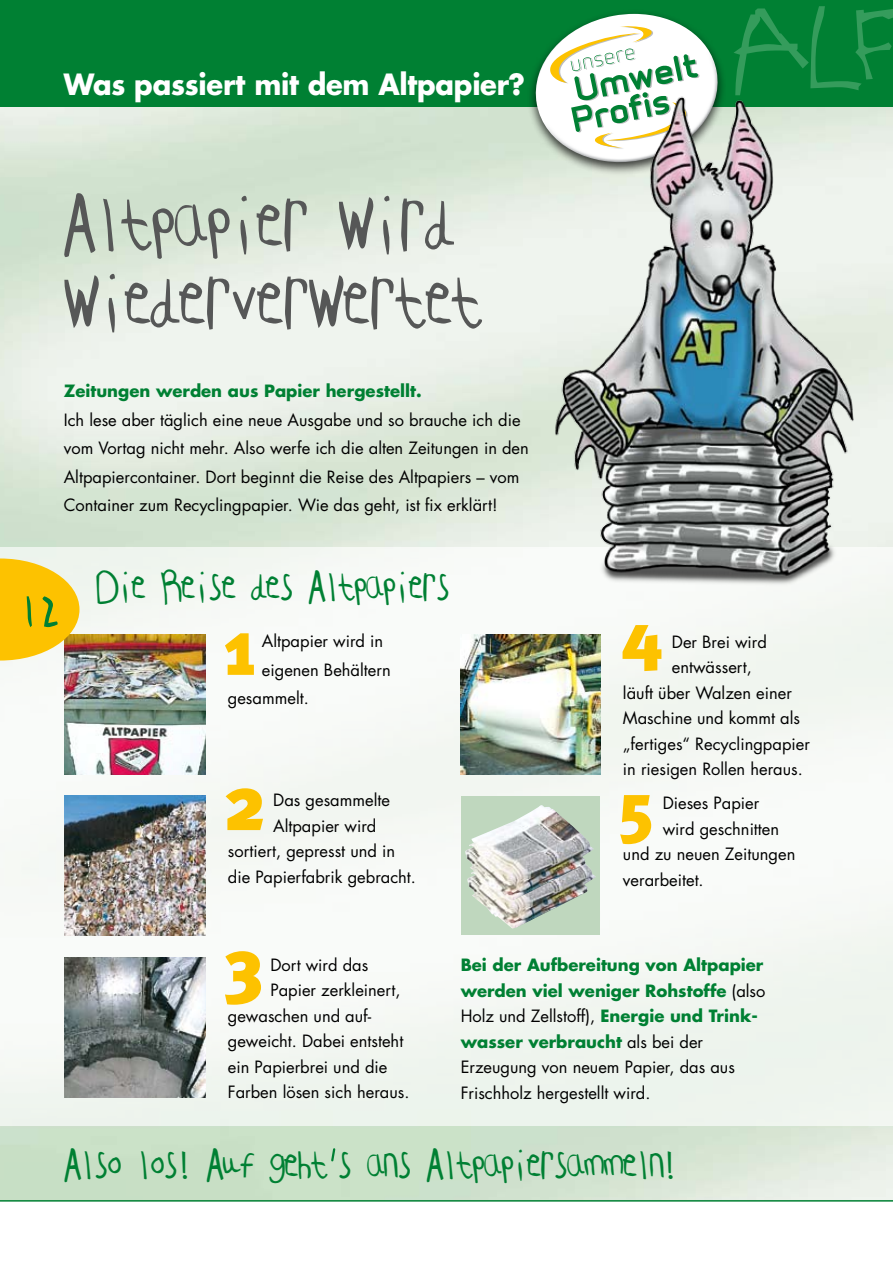
<style>
.page{position:relative;width:893px;height:1263px;background:#fff}
.page>*{position:absolute;margin:0;border:0;box-sizing:border-box;transform-origin:0 0}
.t1{font:202.5px "Childs Play Age Eight";color:#565757;scale:.33 1}
.t2{font:900 78.15px/155.2px "Meta Plus";color:#fdc200;scale:.95 1}
.t3{font:900 74.4px "Meta Plus";color:#fdc200}
.t4{font:900 69px "Meta Plus";color:#fdc200}
.t5{font:67.5px "Childs Play Age Eight";letter-spacing:-.05em;color:#565757}
.t6{font:900 63.9px "Meta Plus";color:#fdc200;scale:1.16 1}
.t7{font:54px "Childs Play Age Eight";color:#008033}
.t8{font:36px "Childs Play Age Eight";letter-spacing:-.06em;color:#008033}
.t9{font:700 28.5px "Futura";letter-spacing:-.01em;color:#fff;scale:.96 1}
.t10{font:16.5px/28.5px "Futura";color:#000}
.t11{font:700 16.5px/25.5px "Futura";color:#008033}
.s1{font-weight:400;color:#000}
</style>
<div class="page">
<img style="left:0;top:106px;width:893px;height:1094px">
<div style="left:0;top:0;width:893px;height:106px;background:#008033"></div>
<svg style="left:734px;top:6px;width:159px;height:74px"></svg>
<hr style="left:0;top:1200px;width:893px;height:1px;background:#008033">
<div style="left:526px;top:9px;width:200px;height:167px;background:#000;opacity:.75"></div>
<svg style="left:529px;top:9px;width:188px;height:152px"></svg>
<div style="left:0;top:547px;width:893px;height:579px;background:#f6f8f5"></div>
<img style="left:541px;top:75px;width:325px;height:509px">
<img style="left:65px;top:634px;width:140px;height:141px">
<img style="left:65px;top:795px;width:140px;height:140px">
<img style="left:65px;top:957px;width:140px;height:140px">
<img style="left:461px;top:634px;width:140px;height:141px">
<div style="left:461px;top:796px;width:139px;height:139px;background:#bfd7be"></div>
<img style="left:479px;top:876px;width:117px;height:53px">
<img style="left:465px;top:805px;width:130px;height:96px">
<svg style="left:0;top:558px;width:79px;height:102px"></svg>
<svg style="left:330px;top:1147px;width:7px;height:16px"></svg>
<h3 class="t9" style="left:64px;top:64px;width:482px">Was passiert mit dem Altpapier?</h3>
<h3 class="t5" style="left:63px;top:191px;width:249px">Altpapier</h3>
<h1 class="t1" style="left:337px;top:122px;width:116px">w</h1>
<h3 class="t5" style="left:372px;top:191px;width:85px">ird</h3>
<h1 class="t1" style="left:63px;top:200px;width:116px">w</h1>
<h3 class="t5" style="left:97px;top:269px;width:215px">iederver</h3>
<h1 class="t1" style="left:307px;top:200px;width:116px">w</h1>
<h3 class="t5" style="left:342px;top:269px;width:143px">ertet</h3>
<p class="t11" style="left:64px;top:378px;width:359px">Zeitungen werden aus Papier hergestellt.</p>
<p class="t10" style="left:64px;top:405px;width:467px">Ich lese aber täglich eine neue Ausgabe und so brauche ich die vom Vortag nicht mehr. Also werfe ich die alten Zeitungen in den Altpapiercontainer. Dort beginnt die Reise des Altpapiers – vom Container zum Recyclingpapier. Wie das geht, ist fix erklärt!</p>
<h3 class="t7" style="left:18px;top:585px;width:46px">12</h3>
<h3 class="t8" style="left:95px;top:569px;width:357px">Die Reise des Altpapiers</h3>
<h2 class="t2" style="left:225px;top:570px;width:43px">1<br>2</h2>
<p class="t10" style="left:262px;top:626px;width:123px">Altpapier wird in</p>
<p class="t10" style="left:262px;top:655px;width:130px">eigenen Behältern</p>
<p class="t10" style="left:228px;top:683px;width:82px">gesammelt.</p>
<p class="t10" style="left:273px;top:785px;width:118px">Das gesammelte</p>
<p class="t10" style="left:273px;top:811px;width:105px">Altpapier wird</p>
<p class="t10" style="left:228px;top:836px;width:169px">sortiert, gepresst und in</p>
<p class="t10" style="left:228px;top:862px;width:190px">die Papierfabrik gebracht.</p>
<h3 class="t6" style="left:621px;top:599px;width:38px">4</h3>
<p class="t10" style="left:672px;top:627px;width:97px">Der Brei wird</p>
<p class="t10" style="left:672px;top:652px;width:81px">entwässert,</p>
<p class="t10" style="left:623px;top:678px;width:170px">läuft über Walzen einer</p>
<p class="t10" style="left:623px;top:703px;width:179px">Maschine und kommt als</p>
<p class="t10" style="left:623px;top:729px;width:188px">„fertiges“ Recyclingpapier</p>
<p class="t10" style="left:623px;top:754px;width:181px">in riesigen Rollen heraus.</p>
<p class="t10" style="left:663px;top:789px;width:98px">Dieses Papier</p>
<p class="t10" style="left:663px;top:814px;width:118px">wird geschnitten</p>
<p class="t10" style="left:623px;top:840px;width:174px">und zu neuen Zeitungen</p>
<p class="t10" style="left:623px;top:865px;width:82px">verarbeitet.</p>
<h3 class="t4" style="left:620px;top:767px;width:35px">5</h3>
<h3 class="t3" style="left:225px;top:921px;width:40px">3</h3>
<p class="t10" style="left:270px;top:950px;width:99px">Dort wird das</p>
<p class="t10" style="left:270px;top:976px;width:132px">Papier zerkleinert,</p>
<p class="t10" style="left:228px;top:1001px;width:145px">gewaschen und auf-</p>
<p class="t10" style="left:228px;top:1027px;width:177px">geweicht. Dabei entsteht</p>
<p class="t10" style="left:228px;top:1052px;width:161px">ein Papierbrei und die</p>
<p class="t10" style="left:228px;top:1078px;width:183px">Farben lösen sich heraus.</p>
<p class="t11" style="left:461px;top:952px;width:306px">Bei der Aufbereitung von Altpapier werden viel weniger Rohstoffe <span class="s1">(also Holz und Zellstoff),</span> Energie und Trink&shy;wasser verbraucht <span class="s1">als bei der Erzeugung von neuem Papier, das aus Frischholz hergestellt wird.</span></p>
<h3 class="t8" style="left:64px;top:1147px;width:616px">Also los! Auf geht s ans Altpapiersammeln!</h3>
</div>
